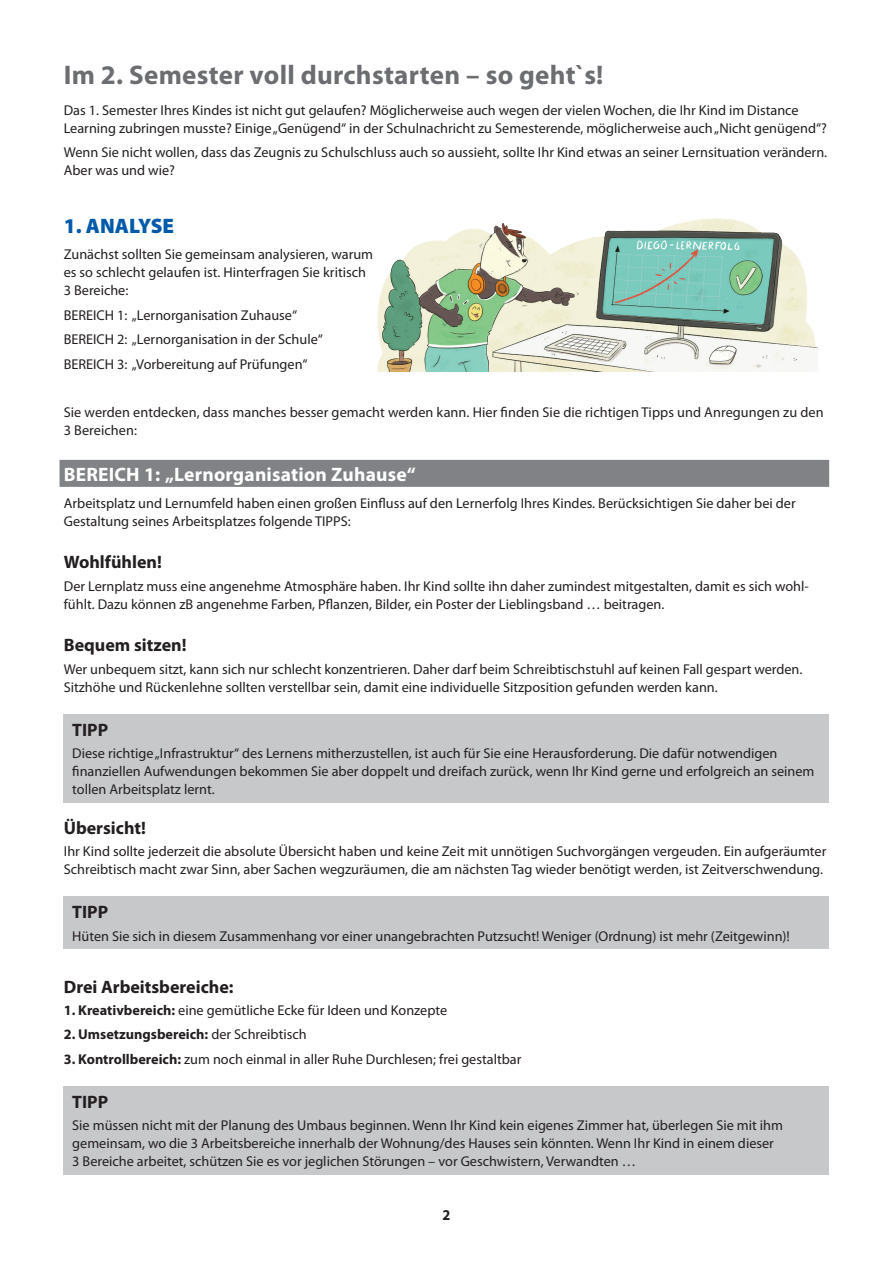
<style>
.page{position:relative;width:893px;height:1263px;background:#fff}
.page>*{position:absolute;margin:0;border:0;box-sizing:border-box;transform-origin:0 0}
.t1{font:700 27px "Myriad Pro";letter-spacing:.01em;color:#6c6d70}
.t2{font:900 21px "Myriad Pro";color:#015aaa}
.t3{font:700 19.5px "Myriad Pro";letter-spacing:.01em;color:#fff}
.t4{font:700 18px "Myriad Pro";color:#231f20}
.t5{font:700 15px "Myriad Pro";color:#231f20;scale:.95 1}
.t6{font:14.25px/18px "Myriad Pro";color:#231f20}
.t7{font:700 14.25px "Myriad Pro";color:#231f20}
.s1{font-weight:700}
.s2{font-weight:400}
</style>
<div class="page">
<div style="left:60px;top:460px;width:769px;height:27px;background:#808285"></div>
<img style="left:377px;top:218px;width:440px;height:154px">
<div style="left:64px;top:714px;width:765px;height:89px;background:#c7c8ca"></div>
<div style="left:64px;top:896px;width:765px;height:53px;background:#c7c8ca"></div>
<div style="left:64px;top:1086px;width:765px;height:89px;background:#c7c8ca"></div>
<h1 class="t1" style="left:64px;top:60px;width:541px">Im 2. Semester voll durchstarten – so geht`s!</h1>
<p class="t6" style="left:64px;top:101px;width:765px">Das 1. Semester Ihres Kindes ist nicht gut gelaufen? Möglicherweise auch wegen der vielen Wochen, die Ihr Kind im Distance<br>Learning zubringen musste? Einige „Genügend“ in der Schulnachricht zu Semesterende, möglicherweise auch „Nicht genügend“?</p>
<p class="t6" style="left:64px;top:144px;width:765px">Wenn Sie nicht wollen, dass das Zeugnis zu Schulschluss auch so aussieht, sollte Ihr Kind etwas an seiner Lernsituation verändern.<br>Aber was und wie?</p>
<h2 class="t2" style="left:64px;top:214px;width:112px">1. ANALYSE</h2>
<p class="t6" style="left:64px;top:246px;width:311px">Zunächst sollten Sie gemeinsam analysieren, warum es so schlecht gelaufen ist. Hinterfragen Sie kritisch<br>3 Bereiche:</p>
<p class="t6" style="left:64px;top:303px;width:261px;line-height:24.5px">BEREICH 1: „Lernorganisation Zuhause“<br>BEREICH 2: „Lernorganisation in der Schule“<br>BEREICH 3: „Vorbereitung auf Prüfungen“</p>
<p class="t6" style="left:64px;top:404px;width:761px">Sie werden entdecken, dass manches besser gemacht werden kann. Hier finden Sie die richtigen Tipps und Anregungen zu den<br>3 Bereichen:</p>
<h3 class="t3" style="left:64px;top:464px;width:353px">BEREICH 1: „Lernorganisation Zuhause“</h3>
<p class="t6" style="left:64px;top:494px;width:733px">Arbeitsplatz und Lernumfeld haben einen großen Einfluss auf den Lernerfolg Ihres Kindes. Berücksichtigen Sie daher bei der<br>Gestaltung seines Arbeitsplatzes folgende TIPPS:</p>
<p class="t4" style="left:64px;top:552px;width:100px">Wohlfühlen!</p>
<p class="t6" style="left:64px;top:577px;width:747px">Der Lernplatz muss eine angenehme Atmosphäre haben. Ihr Kind sollte ihn daher zumindest mitgestalten, damit es sich wohl&shy;fühlt. Dazu können zB angenehme Farben, Pflanzen, Bilder, ein Poster der Lieblingsband … beitragen.</p>
<p class="t4" style="left:64px;top:635px;width:124px">Bequem sitzen!</p>
<p class="t6" style="left:64px;top:660px;width:740px">Wer unbequem sitzt, kann sich nur schlecht konzentrieren. Daher darf beim Schreibtischstuhl auf keinen Fall gespart werden.<br>Sitzhöhe und Rückenlehne sollten verstellbar sein, damit eine individuelle Sitzposition gefunden werden kann.</p>
<p class="t4" style="left:72px;top:720px;width:37px">TIPP</p>
<p class="t6" style="left:72px;top:745px;width:744px">Diese richtige „Infrastruktur“ des Lernens mitherzustellen, ist auch für Sie eine Herausforderung. Die dafür notwendigen finanziellen Aufwendungen bekommen Sie aber doppelt und dreifach zurück, wenn Ihr Kind gerne und erfolgreich an seinem tollen Arbeitsplatz lernt.</p>
<p class="t4" style="left:64px;top:818px;width:84px">Übersicht!</p>
<p class="t6" style="left:64px;top:842px;width:764px">Ihr Kind sollte jederzeit die absolute Übersicht haben und keine Zeit mit unnötigen Suchvorgängen vergeuden. Ein aufgeräumter<br>Schreibtisch macht zwar Sinn, aber Sachen wegzuräumen, die am nächsten Tag wieder benötigt werden, ist Zeitverschwendung.</p>
<p class="t4" style="left:72px;top:902px;width:37px">TIPP</p>
<p class="t6" style="left:72px;top:927px;width:719px">Hüten Sie sich in diesem Zusammenhang vor einer unangebrachten Putzsucht! Weniger (Ordnung) ist mehr (Zeitgewinn)!</p>
<p class="t4" style="left:64px;top:976px;width:171px">Drei Arbeitsbereiche:</p>
<p class="t6" style="left:64px;top:1001px;width:385px"><span class="s1">1. Kreativbereich:</span> eine gemütliche Ecke für Ideen und Konzepte</p>
<p class="t7" style="left:64px;top:1026px;width:244px">2. Umsetzungsbereich: <span class="s2">der Schreibtisch</span></p>
<p class="t6" style="left:64px;top:1050px;width:459px"><span class="s1">3. Kontrollbereich:</span> zum noch einmal in aller Ruhe Durchlesen; frei gestaltbar</p>
<p class="t4" style="left:72px;top:1092px;width:37px">TIPP</p>
<p class="t6" style="left:72px;top:1117px;width:712px">Sie müssen nicht mit der Planung des Umbaus beginnen. Wenn Ihr Kind kein eigenes Zimmer hat, überlegen Sie mit ihm gemeinsam, wo die 3 Arbeitsbereiche innerhalb der Wohnung/des Hauses sein könnten. Wenn Ihr Kind in einem dieser<br>3 Bereiche arbeitet, schützen Sie es vor jeglichen Störungen – vor Geschwistern, Verwandten …</p>
<p class="t5" style="left:442px;top:1207px;width:10px">2</p>
</div>
